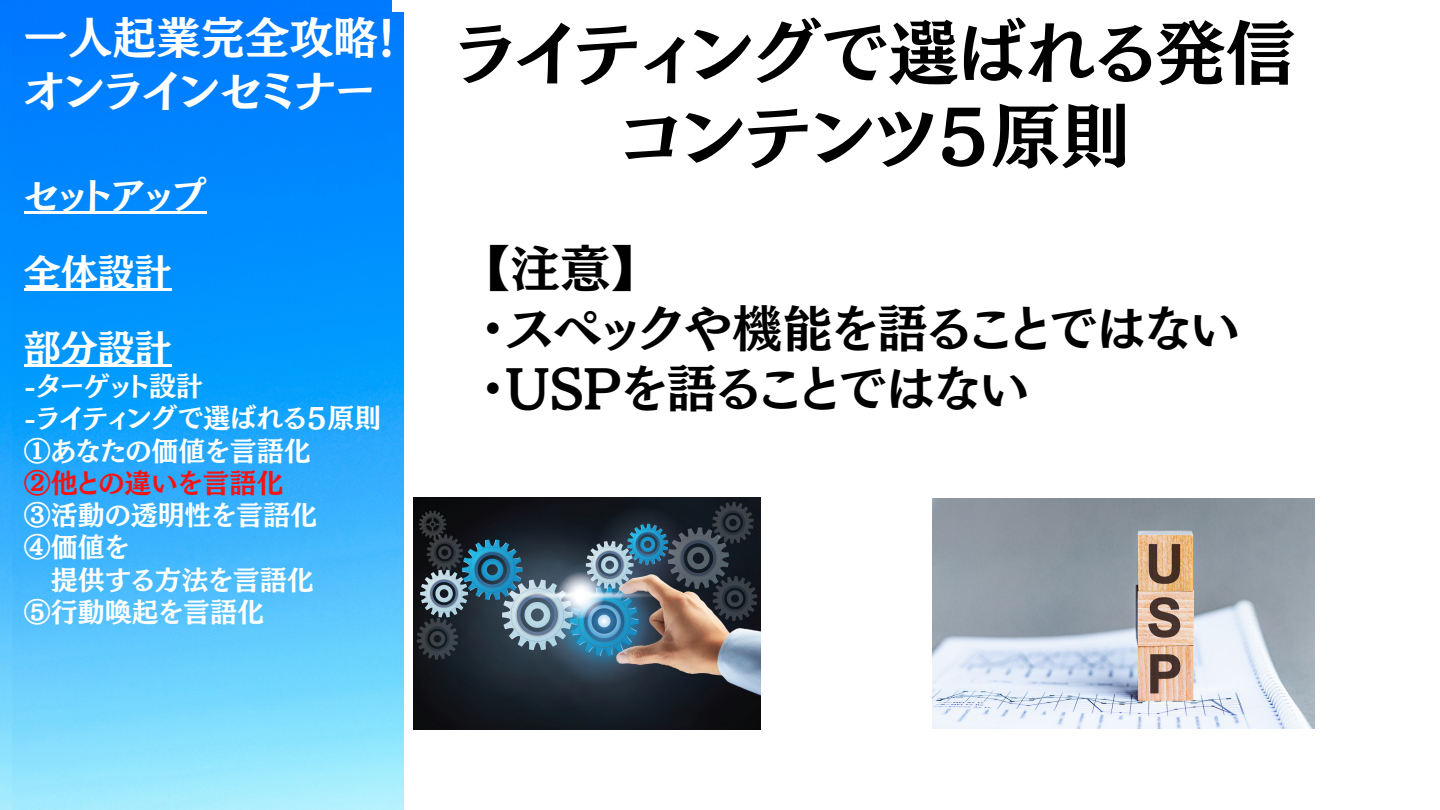
<style>
.page{position:relative;width:1440px;height:810px;background:#fff}
.page>*{position:absolute;margin:0;border:0;box-sizing:border-box;transform-origin:0 0}
.t1{font:70px "TEST Mode Min B B";color:#000}
.t2{font:50px "TEST Mode Min B B";color:#000}
.t3{font:44.2px "TEST Mode Min B B";color:#fff}
.t4{font:37px "TEST Mode Min B B";color:#fff}
.t5{font:27px "TEST Mode Min B B";color:#fff}
.t6{font:27px "TEST Mode Min B B";color:#f51413}
</style>
<div class="page">
<img style="left:0;top:0;width:392px;height:810px">
<img style="left:413px;top:498px;width:348px;height:231px">
<img style="left:932px;top:499px;width:383px;height:230px">
<img style="left:12px;top:12px;width:392px;height:798px">
<hr style="left:24px;top:212px;width:183px;height:2px;background:#fff">
<hr style="left:24px;top:288px;width:148px;height:3px;background:#fff">
<svg style="left:24px;top:364px;width:148px;height:4px"></svg>
<p class="t3" style="left:24px;top:15px;width:373px">一人起業完全攻略！</p>
<p class="t3" style="left:24px;top:68px;width:352px">オンラインセミナー</p>
<p class="t4" style="left:24px;top:177px;width:184px">セットアップ</p>
<p class="t4" style="left:24px;top:253px;width:149px">全体設計</p>
<p class="t4" style="left:24px;top:330px;width:149px">部分設計</p>
<p class="t5" style="left:24px;top:372px;width:181px">-ターゲット設計</p>
<p class="t5" style="left:24px;top:404px;width:359px">-ライティングで選ばれる５原則</p>
<p class="t5" style="left:24px;top:437px;width:289px">①あなたの価値を言語化</p>
<p class="t6" style="left:24px;top:469px;width:261px">②他との違いを言語化</p>
<p class="t5" style="left:24px;top:501px;width:295px">③活動の透明性を言語化</p>
<p class="t5" style="left:24px;top:533px;width:107px">④価値を</p>
<p class="t5" style="left:51px;top:566px;width:264px">提供する方法を言語化</p>
<p class="t5" style="left:24px;top:598px;width:242px">⑤行動喚起を言語化</p>
<p class="t1" style="left:455px;top:17px;width:841px">ライティングで選ばれる発信</p>
<p class="t1" style="left:620px;top:100px;width:512px">コンテンツ５原則</p>
<p class="t2" style="left:480px;top:243px;width:161px">【注意】</p>
<p class="t2" style="left:480px;top:303px;width:761px">・スペックや機能を語ることではない</p>
<p class="t2" style="left:480px;top:363px;width:550px">・USPを語ることではない</p>
</div>
